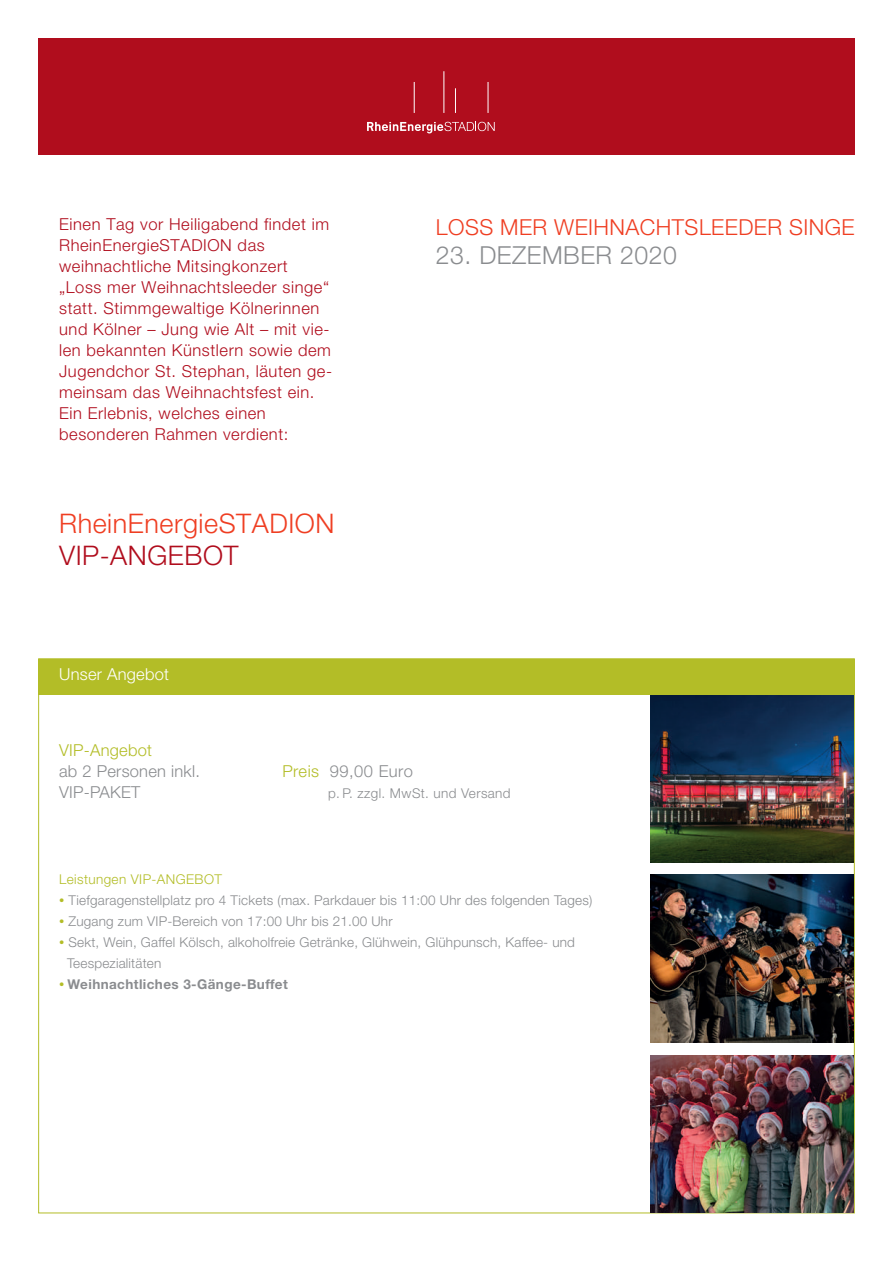
<style>
.page{position:relative;width:893px;height:1263px;background:#fff}
.page>*{position:absolute;margin:0;border:0;box-sizing:border-box;transform-origin:0 0}
.t1{font:300 27px "Helvetica Neue LT Std";letter-spacing:.02em;color:#ef3e22}
.t2{font:300 27px "Helvetica Neue LT Std";letter-spacing:.02em;color:#b00d1d}
.t3{font:300 24.9px "Helvetica Neue LT Std";letter-spacing:.02em;color:#8a8c8f}
.t4{font:300 22.05px "Helvetica Neue LT Std";letter-spacing:.02em;color:#ef3e22}
.t5{font:300 16.5px/21px "Helvetica Neue LT Std";letter-spacing:.035em;color:#b00d1d}
.t6{font:300 16.5px/21px "Helvetica Neue LT Std";letter-spacing:.015em;color:#8a8c8f}
.t7{font:300 16.5px "Helvetica Neue LT Std";letter-spacing:.015em;color:#fff}
.t8{font:300 16.5px "Helvetica Neue LT Std";letter-spacing:.015em;color:#b3bd27}
.t9{font:300 13.5px/21px "Helvetica Neue LT Std";letter-spacing:.015em;color:#8a8c8f}
.t10{font:700 13.5px "Helvetica Neue LT Std";letter-spacing:.03em;color:#8a8c8f}
.t11{font:300 13.5px "Helvetica Neue LT Std";letter-spacing:.03em;color:#b3bd27}
.s1{color:#b3bd27}
.s2{font-size:10.5px;color:#b3bd27}
.s3{font-weight:300;font-size:10.5px;color:#b3bd27}
</style>
<div class="page">
<img style="left:650px;top:695px;width:204px;height:167px">
<div style="left:38px;top:659px;width:817px;height:36px;background:#b3bd27"></div>
<img style="left:650px;top:874px;width:204px;height:168px">
<div style="left:38px;top:38px;width:817px;height:117px;background:#b00d1d"></div>
<hr style="left:414px;top:82px;width:1px;height:31px;background:#fff">
<hr style="left:488px;top:82px;width:1px;height:31px;background:#fff">
<svg style="left:455px;top:88px;width:1px;height:25px"></svg>
<hr style="left:443px;top:71px;width:1px;height:42px;background:#fff">
<svg style="left:367px;top:122px;width:128px;height:11px"></svg>
<img style="left:650px;top:1056px;width:204px;height:156px">
<p class="t5" style="left:59px;top:214px;width:275px">Einen Tag vor Heiligabend findet im<br>RheinEnergieSTADION das weihnachtliche Mitsingkonzert „Loss mer Weihnachtsleeder singe“ statt. Stimmgewaltige Kölnerinnen und Kölner – Jung wie Alt – mit vie&shy;len bekannten Künstlern sowie dem<br>Jugendchor St. Stephan, läuten ge&shy;meinsam das Weihnachtsfest ein.<br>Ein Erlebnis, welches einen besonderen Rahmen verdient:</p>
<h3 class="t4" style="left:436px;top:213px;width:420px">LOSS MER WEIHNACHTSLEEDER SINGE</h3>
<h2 class="t3" style="left:436px;top:239px;width:242px">23. DEZEMBER 2020</h2>
<h1 class="t1" style="left:59px;top:507px;width:277px">RheinEnergieSTADION</h1>
<h1 class="t2" style="left:59px;top:539px;width:181px">VIP-ANGEBOT</h1>
<p class="t7" style="left:59px;top:664px;width:111px">Unser Angebot</p>
<p class="t8" style="left:59px;top:740px;width:94px">VIP-Angebot</p>
<p class="t6" style="left:59px;top:760px;width:142px">ab 2 Personen inkl.<br>VIP-PAKET</p>
<p class="t6" style="left:282px;top:760px;width:132px"><span class="s1">Preis</span> 99,00 Euro</p>
<p class="t9" style="left:328px;top:782px;width:184px">p. P. zzgl. MwSt. und Versand</p>
<p class="t11" style="left:59px;top:871px;width:164px">Leistungen VIP-ANGEBOT</p>
<p class="t9" style="left:59px;top:889px;width:535px"><span class="s2">•</span> Tiefgaragenstellplatz pro 4 Tickets (max. Parkdauer bis 11:00 Uhr des folgenden Tages)</p>
<p class="t9" style="left:59px;top:910px;width:335px"><span class="s2">•</span> Zugang zum VIP-Bereich von 17:00 Uhr bis 21.00 Uhr</p>
<p class="t9" style="left:67px;top:931px;width:509px;text-indent:-8px"><span class="s2">•</span> Sekt, Wein, Gaffel Kölsch, alkoholfreie Getränke, Glühwein, Glühpunsch, Kaffee- und<br>Teespezialitäten</p>
<p class="t10" style="left:59px;top:976px;width:230px"><span class="s3">•</span> Weihnachtliches 3-Gänge-Buffet</p>
</div>
